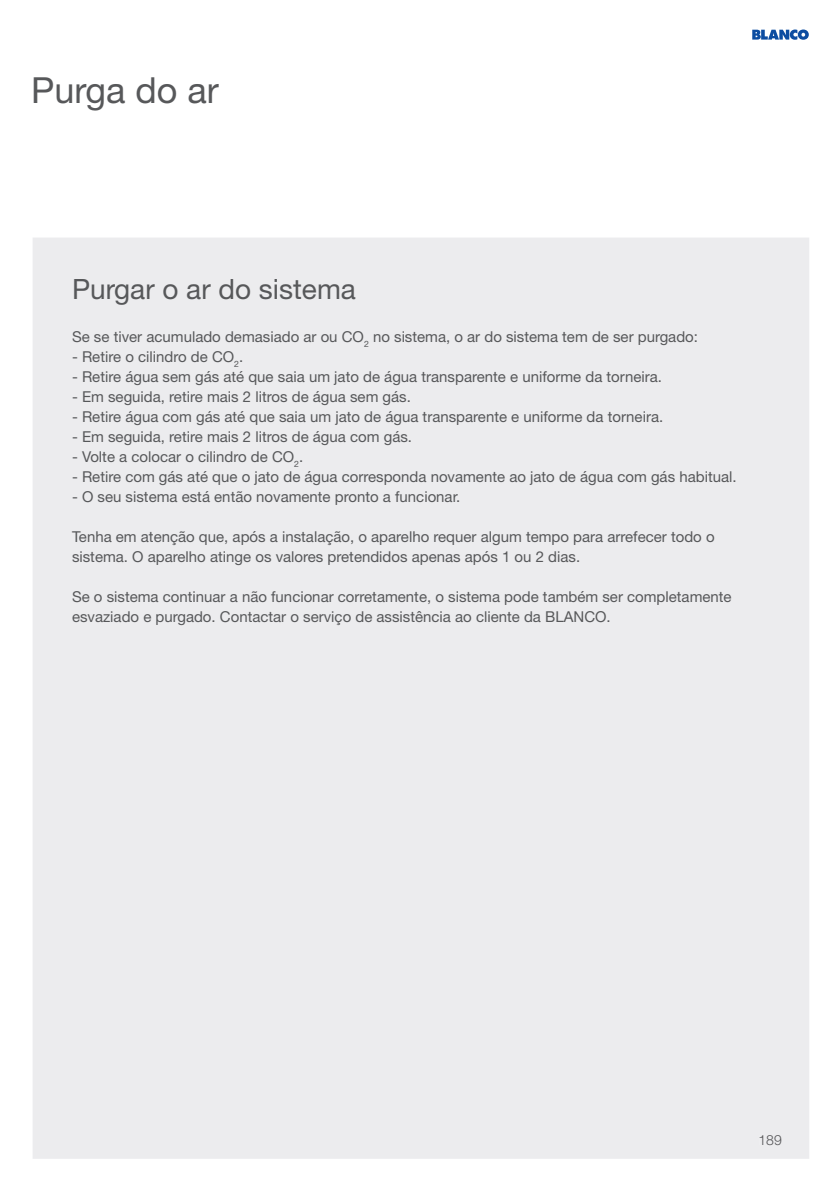
<style>
.page{position:relative;width:840px;height:1190px;background:#fff}
.page>*{position:absolute;margin:0;border:0;box-sizing:border-box;transform-origin:0 0}
.t1{font:36px "Helvetica Neue LT Pro";color:#57585a}
.t2{font:28px "Helvetica Neue LT Pro";color:#57585a}
.t3{font:15px/20px "Helvetica Neue LT Pro";color:#57585a}
.t4{font:300 14px "Helvetica Neue LT Std";color:#57585a}
</style>
<div class="page">
<svg style="left:752px;top:30px;width:57px;height:10px"></svg>
<div style="left:33px;top:238px;width:776px;height:921px;background:#ececee"></div>
<div style="left:760px;top:1135px;width:21px;height:10px;background:#ececee"></div>
<h1 class="t1" style="left:31px;top:77px;width:189px">Purga do ar</h1>
<h2 class="t2" style="left:72px;top:279px;width:285px">Purgar o ar do sistema</h2>
<p class="t3" style="left:72px;top:328px;width:628px">Se se tiver acumulado demasiado ar ou CO<sub>2</sub> no sistema, o ar do sistema tem de ser purgado:</p>
<p class="t3" style="left:72px;top:348px;width:173px">- Retire o cilindro de CO<sub>2</sub>.</p>
<p class="t3" style="left:72px;top:368px;width:592px">- Retire água sem gás até que saia um jato de água transparente e uniforme da torneira.</p>
<p class="t3" style="left:72px;top:388px;width:340px">- Em seguida, retire mais 2 litros de água sem gás.</p>
<p class="t3" style="left:72px;top:408px;width:593px">- Retire água com gás até que saia um jato de água transparente e uniforme da torneira.</p>
<p class="t3" style="left:72px;top:428px;width:342px">- Em seguida, retire mais 2 litros de água com gás.</p>
<p class="t3" style="left:72px;top:448px;width:233px">- Volte a colocar o cilindro de CO<sub>2</sub>.</p>
<p class="t3" style="left:72px;top:468px;width:666px">- Retire com gás até que o jato de água corresponda novamente ao jato de água com gás habitual.</p>
<p class="t3" style="left:72px;top:488px;width:390px">- O seu sistema está então novamente pronto a funcionar.</p>
<p class="t3" style="left:72px;top:528px;width:644px">Tenha em atenção que, após a instalação, o aparelho requer algum tempo para arrefecer todo o sistema. O aparelho atinge os valores pretendidos apenas após 1 ou 2 dias.</p>
<p class="t3" style="left:72px;top:588px;width:661px">Se o sistema continuar a não funcionar corretamente, o sistema pode também ser completamente esvaziado e purgado. Contactar o serviço de assistência ao cliente da BLANCO.</p>
<p class="t4" style="left:758px;top:1132px;width:25px">189</p>
</div>
